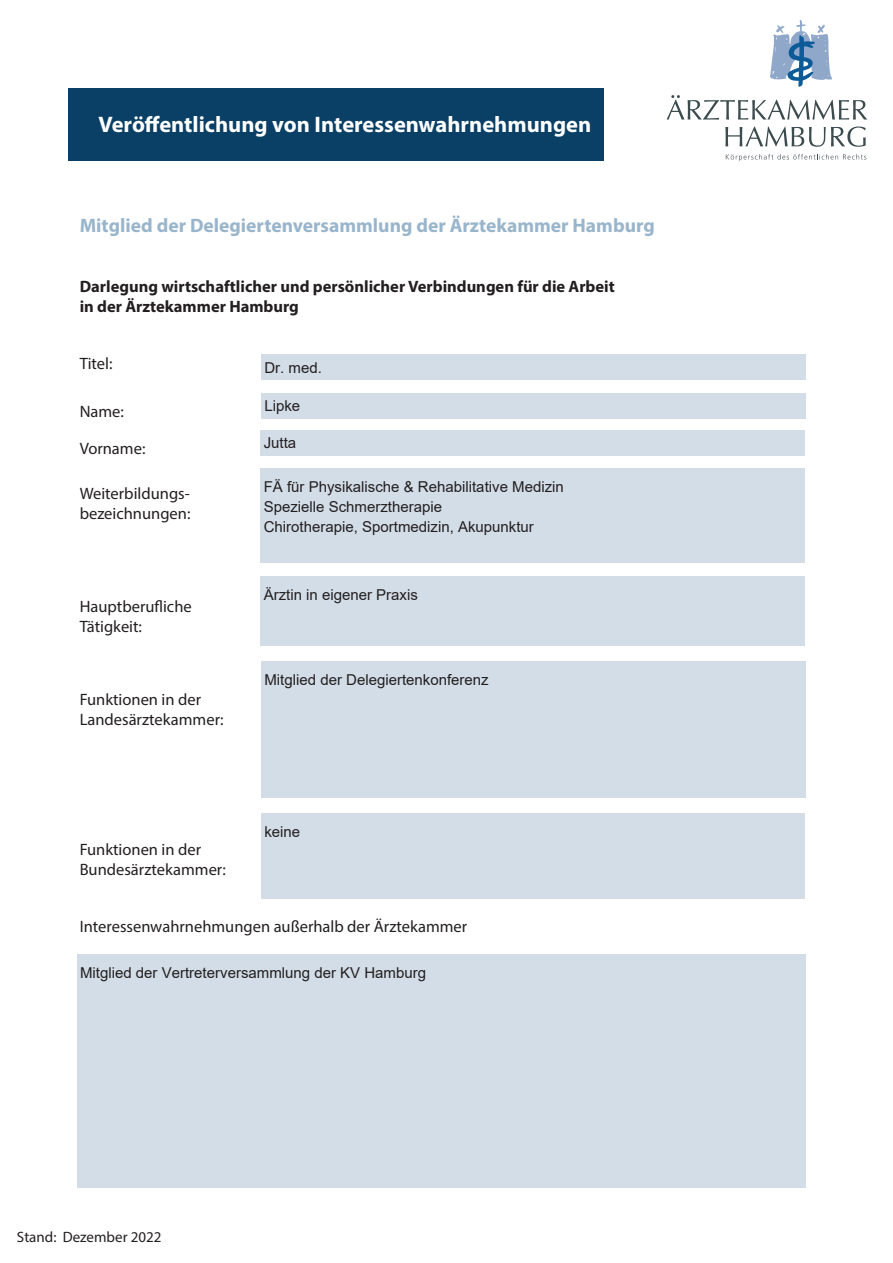
<style>
.page{position:relative;width:893px;height:1263px;background:#fff}
.page>*{position:absolute;margin:0;border:0;box-sizing:border-box;transform-origin:0 0}
.t1{font:700 22.5px "Myriad Pro";color:#fff}
.t2{font:700 19.5px "Myriad Pro";color:#99b5cb}
.t3{font:16.5px/19.8px "Myriad Pro";color:#231f20}
.t4{font:700 16.5px/19.8px "Myriad Pro";color:#231f20}
.t5{font:15px/20.4px "Arial";color:#231f20}
.t6{font:15px "Myriad Pro";color:#231f20}
</style>
<div class="page">
<div style="left:68px;top:88px;width:536px;height:73px;background:#0a3f66"></div>
<svg style="left:770px;top:20px;width:62px;height:67px"></svg>
<svg style="left:667px;top:95px;width:200px;height:25px"></svg>
<svg style="left:725px;top:127px;width:141px;height:20px"></svg>
<svg style="left:726px;top:154px;width:140px;height:7px"></svg>
<div style="left:261px;top:393px;width:545px;height:26px;background:#d2dde7"></div>
<div style="left:261px;top:431px;width:544px;height:25px;background:#d2dde7"></div>
<div style="left:261px;top:468px;width:544px;height:95px;background:#d2dde7"></div>
<div style="left:261px;top:813px;width:544px;height:85px;background:#d2dde7"></div>
<div style="left:261px;top:576px;width:544px;height:70px;background:#d2dde7"></div>
<div style="left:261px;top:662px;width:545px;height:136px;background:#d2dde7"></div>
<div style="left:77px;top:954px;width:728px;height:234px;background:#d2dde7"></div>
<div style="left:261px;top:355px;width:545px;height:25px;background:#d2dde7"></div>
<h1 class="t1" style="left:98px;top:116px;width:494px">Veröffentlichung von Interessenwahrnehmungen</h1>
<h2 class="t2" style="left:80px;top:218px;width:576px">Mitglied der Delegiertenversammlung der Ärztekammer Hamburg</h2>
<p class="t4" style="left:80px;top:278px;width:536px">Darlegung wirtschaftlicher und persönlicher Verbindungen für die Arbeit in der Ärztekammer Hamburg</p>
<p class="t3" style="left:80px;top:354px;width:34px">Titel:</p>
<p class="t3" style="left:80px;top:402px;width:46px">Name:</p>
<p class="t3" style="left:80px;top:439px;width:67px">Vorname:</p>
<p class="t3" style="left:80px;top:484px;width:112px">Weiterbildungs&shy;bezeichnungen:</p>
<p class="t3" style="left:80px;top:598px;width:114px">Hauptberufliche<br>Tätigkeit:</p>
<p class="t3" style="left:80px;top:691px;width:145px">Funktionen in der<br>Landesärztekammer:</p>
<p class="t5" style="left:264px;top:357px;width:59px">Dr. med.</p>
<p class="t5" style="left:264px;top:396px;width:37px">Lipke</p>
<p class="t5" style="left:264px;top:433px;width:34px">Jutta</p>
<p class="t5" style="left:264px;top:476px;width:302px">FÄ für Physikalische &amp; Rehabilitative Medizin<br>Spezielle Schmerztherapie<br>Chirotherapie, Sportmedizin, Akupunktur</p>
<p class="t5" style="left:264px;top:584px;width:156px">Ärztin in eigener Praxis</p>
<p class="t5" style="left:264px;top:670px;width:226px">Mitglied der Delegiertenkonferenz</p>
<p class="t3" style="left:80px;top:841px;width:148px">Funktionen in der<br>Bundesärztekammer:</p>
<p class="t5" style="left:264px;top:821px;width:37px">keine</p>
<p class="t3" style="left:80px;top:918px;width:389px">Interessenwahrnehmungen außerhalb der Ärztekammer</p>
<p class="t5" style="left:80px;top:962px;width:347px">Mitglied der Vertreterversammlung der KV Hamburg</p>
<p class="t6" style="left:17px;top:1232px;width:146px">Stand: Dezember 2022</p>
</div>
